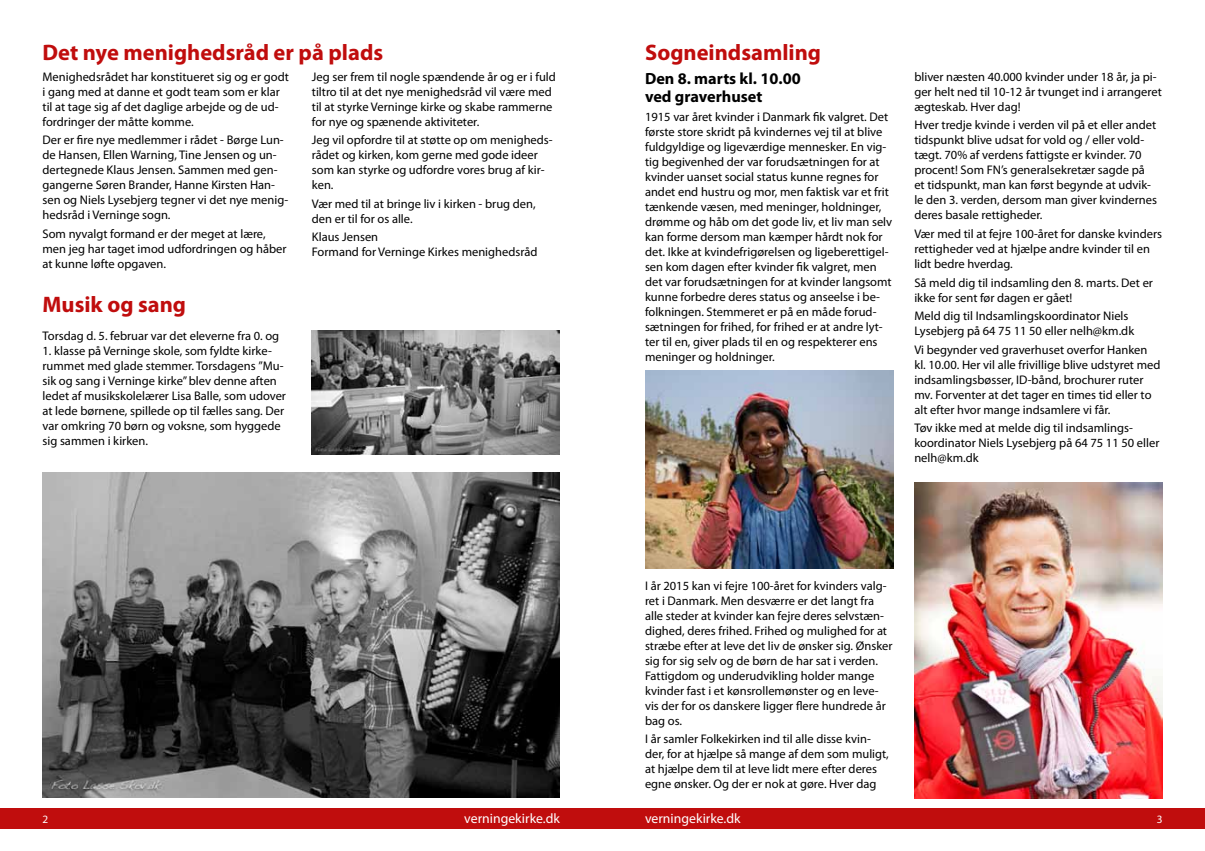
<style>
.page{position:relative;width:1205px;height:851px;background:#fff}
.page>*{position:absolute;margin:0;border:0;box-sizing:border-box;transform-origin:0 0}
.t1{font:700 22.5px "Myriad Pro";color:#c00d0d}
.t2{font:700 16.25px/18.8px "Myriad Pro";color:#000}
.t3{font:13.75px "Myriad Pro";color:#fff}
.t4{font:12.5px/15px "Myriad Pro";color:#000}
.t5{font:11.25px "Myriad Pro";color:#fff}
</style>
<div class="page">
<div style="left:602px;top:808px;width:603px;height:20px;background:#c00d0d"></div>
<div style="left:0;top:808px;width:602px;height:20px;background:#c00d0d"></div>
<img style="left:43px;top:472px;width:517px;height:325px">
<img style="left:312px;top:330px;width:248px;height:124px">
<img style="left:914px;top:482px;width:248px;height:316px">
<img style="left:645px;top:370px;width:248px;height:198px">
<h1 class="t1" style="left:43px;top:38px;width:342px">Det nye menighedsråd er på plads</h1>
<h1 class="t1" style="left:645px;top:38px;width:178px">Sogneindsamling</h1>
<h2 class="t2" style="left:645px;top:68px;width:157px">Den 8. marts kl. 10.00 ved graverhuset</h2>
<p class="t4" style="left:645px;top:109px;width:249px">1915 var året kvinder i Danmark fik valgret. Det første store skridt på kvindernes vej til at blive fuldgyldige og ligeværdige mennesker. En vig&shy;tig begivenhed der var forudsætningen for at kvinder uanset social status kunne regnes for andet end hustru og mor, men faktisk var et frit tænkende væsen, med meninger, holdninger, drømme og håb om det gode liv, et liv man selv kan forme dersom man kæmper hårdt nok for det. Ikke at kvindefrigørelsen og ligeberettigel&shy;sen kom dagen efter kvinder fik valgret, men det var forudsætningen for at kvinder langsomt kunne forbedre deres status og anseelse i be&shy;folkningen. Stemmeret er på en måde forud&shy;sætningen for frihed, for frihed er at andre lyt&shy;ter til en, giver plads til en og respekterer ens meninger og holdninger.</p>
<p class="t4" style="left:312px;top:69px;width:245px">Jeg ser frem til nogle spændende år og er i fuld tiltro til at det nye menighedsråd vil være med til at styrke Verninge kirke og skabe rammerne for nye og spænende aktiviteter.</p>
<p class="t4" style="left:312px;top:132px;width:242px">Jeg vil opfordre til at støtte op om menigheds&shy;rådet og kirken, kom gerne med gode ideer som kan styrke og udfordre vores brug af kir&shy;ken.</p>
<p class="t4" style="left:312px;top:196px;width:225px">Vær med til at bringe liv i kirken - brug den, den er til for os alle.</p>
<p class="t4" style="left:312px;top:229px;width:227px">Klaus Jensen<br>Formand for Verninge Kirkes menighedsråd</p>
<p class="t4" style="left:43px;top:69px;width:248px">Menighedsrådet har konstitueret sig og er godt i gang med at danne et godt team som er klar til at tage sig af det daglige arbejde og de ud&shy;fordringer der måtte komme.</p>
<p class="t4" style="left:43px;top:132px;width:247px">Der er fire nye medlemmer i rådet - Børge Lun&shy;de Hansen, Ellen Warning, Tine Jensen og un&shy;dertegnede Klaus Jensen. Sammen med gen&shy;gangerne Søren Brander, Hanne Kirsten Han&shy;sen og Niels Lysebjerg tegner vi det nye menig&shy;hedsråd i Verninge sogn.</p>
<p class="t4" style="left:43px;top:226px;width:246px">Som nyvalgt formand er der meget at lære, men jeg har taget imod udfordringen og håber at kunne løfte opgaven.</p>
<h1 class="t1" style="left:43px;top:290px;width:145px">Musik og sang</h1>
<p class="t4" style="left:43px;top:327px;width:238px">Torsdag d. 5. februar var det eleverne fra 0. og</p>
<p class="t4" style="left:43px;top:342px;width:245px">1. klasse på Verninge skole, som fyldte kirke&shy;rummet med glade stemmer. Torsdagens ”Mu&shy;sik og sang i Verninge kirke” blev denne aften ledet af musikskolelærer Lisa Balle, som udover at lede børnene, spillede op til fælles sang. Der var omkring 70 børn og voksne, som hyggede sig sammen i kirken.</p>
<p class="t4" style="left:914px;top:69px;width:249px">bliver næsten 40.000 kvinder under 18 år, ja pi&shy;ger helt ned til 10-12 år tvunget ind i arrangeret ægteskab. Hver dag!</p>
<p class="t4" style="left:914px;top:117px;width:244px">Hver tredje kvinde i verden vil på et eller andet tidspunkt blive udsat for vold og / eller vold&shy;tægt. 70% af verdens fattigste er kvinder. 70 procent! Som FN’s generalsekretær sagde på et tidspunkt, man kan først begynde at udvik&shy;le den 3. verden, dersom man giver kvindernes deres basale rettigheder.</p>
<p class="t4" style="left:914px;top:226px;width:249px">Vær med til at fejre 100-året for danske kvinders rettigheder ved at hjælpe andre kvinder til en lidt bedre hverdag.</p>
<p class="t4" style="left:914px;top:274px;width:240px">Så meld dig til indsamling den 8. marts. Det er ikke for sent før dagen er gået!</p>
<p class="t4" style="left:914px;top:308px;width:221px">Meld dig til Indsamlingskoordinator Niels<br>Lysebjerg på 64 75 11 50 eller nelh@km.dk</p>
<p class="t4" style="left:914px;top:342px;width:248px">Vi begynder ved graverhuset overfor Hanken kl. 10.00. Her vil alle frivillige blive udstyret med indsamlingsbøsser, ID-bånd, brochurer ruter mv. Forventer at det tager en times tid eller to alt efter hvor mange indsamlere vi får.</p>
<p class="t4" style="left:914px;top:420px;width:247px">Tøv ikke med at melde dig til indsamlings&shy;koordinator Niels Lysebjerg på 64 75 11 50 eller nelh@km.dk</p>
<p class="t4" style="left:645px;top:577px;width:249px">I år 2015 kan vi fejre 100-året for kvinders valg&shy;ret i Danmark. Men desværre er det langt fra alle steder at kvinder kan fejre deres selvstæn&shy;dighed, deres frihed. Frihed og mulighed for at stræbe efter at leve det liv de ønsker sig. Ønsker sig for sig selv og de børn de har sat i verden.<br>Fattigdom og underudvikling holder mange kvinder fast i et kønsrollemønster og en leve&shy;vis der for os danskere ligger flere hundrede år bag os.</p>
<p class="t4" style="left:645px;top:731px;width:245px">I år samler Folkekirken ind til alle disse kvin&shy;der, for at hjælpe så mange af dem som muligt, at hjælpe dem til at leve lidt mere efter deres egne ønsker. Og der er nok at gøre. Hver dag</p>
<p class="t5" style="left:43px;top:812px;width:7px">2</p>
<p class="t3" style="left:464px;top:809px;width:97px">verningekirke.dk</p>
<p class="t3" style="left:645px;top:809px;width:97px">verningekirke.dk</p>
<p class="t5" style="left:1156px;top:812px;width:7px">3</p>
</div>
